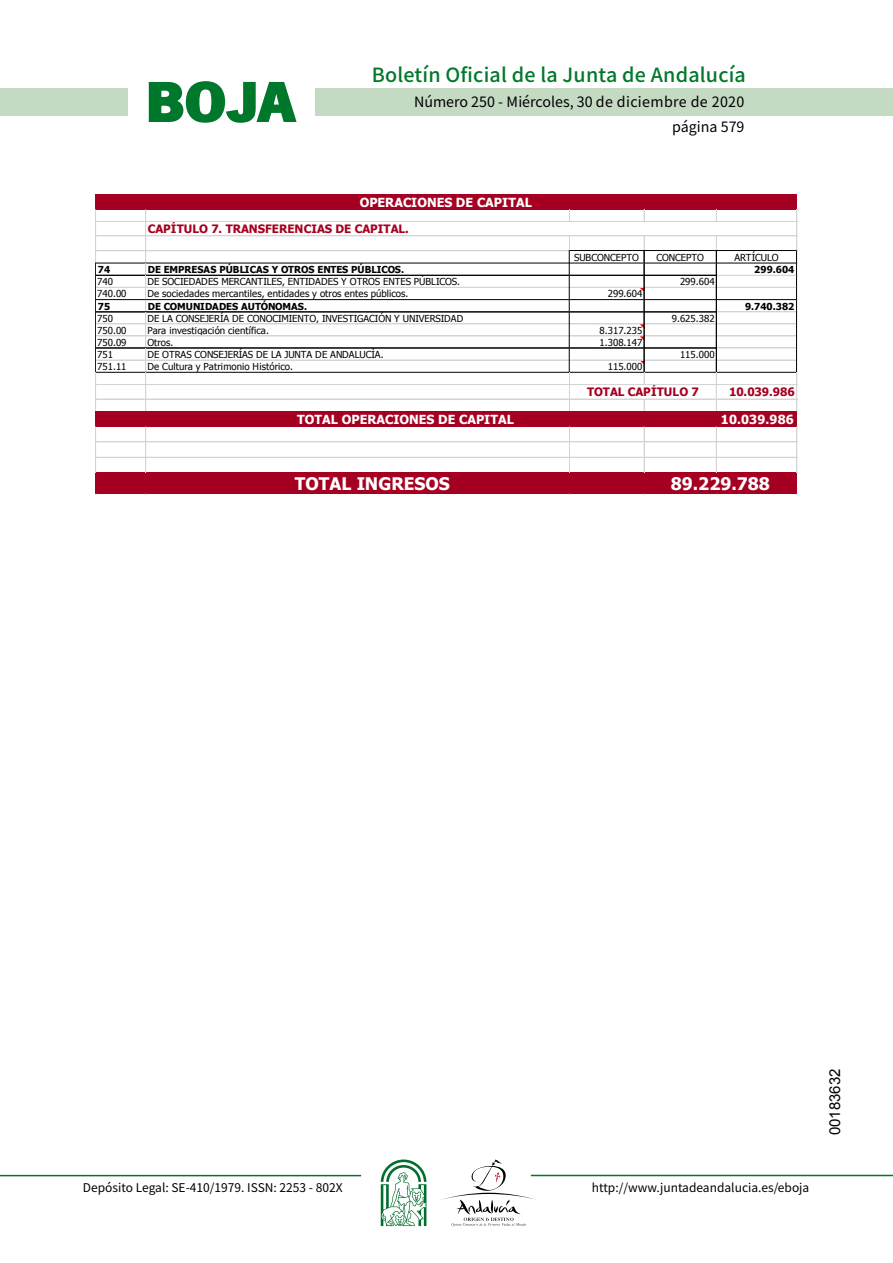
<style>
.page{position:relative;width:893px;height:1263px;background:#fff}
.page>*{position:absolute;margin:0;border:0;box-sizing:border-box;transform-origin:0 0}
.t1{font:700 57.75px "News Got T";color:#00782c;scale:1.14 1}
.t2{font:500 19.5px "Noto Sans HK";letter-spacing:.01em;color:#00782c}
.t3{font:700 17.25px "Tahoma";color:#fff}
.t4{font:15px "Arial";color:#000}
.t5{font:14.25px/24.5px "Noto Sans HK";color:#000;text-align:right}
.t6{font:700 12.45px "Tahoma";color:#fff}
.t7{font:12px "Noto Sans HK";color:#000}
.t8{font:700 11.55px "Tahoma";color:#a50021}
.t9{font:9.6px "Tahoma";color:#000}
.t10{font:700 9.6px "Tahoma";letter-spacing:.005em;color:#000}
</style>
<div class="page">
<div style="left:315px;top:88px;width:577px;height:28px;background:#c5dac3"></div>
<div style="left:0;top:88px;width:128px;height:28px;background:#c5dac3"></div>
<hr style="left:0;top:1175px;width:361px;height:1px;background:#00782c">
<hr style="left:531px;top:1175px;width:361px;height:1px;background:#00782c">
<svg style="left:148px;top:81px;width:149px;height:42px"></svg>
<svg style="left:442px;top:1159px;width:100px;height:67px"></svg>
<svg style="left:381px;top:1160px;width:45px;height:66px"></svg>
<div style="left:96px;top:194px;width:701px;height:16px;background:#a50021"></div>
<div style="left:96px;top:411px;width:701px;height:16px;background:#a50021"></div>
<div style="left:96px;top:472px;width:701px;height:22px;background:#a50021"></div>
<hr style="left:95px;top:251px;width:473px;height:1px;background:#d4d4d4">
<svg style="left:569px;top:237px;width:1px;height:13px"></svg>
<hr style="left:569px;top:250px;width:228px;height:1px;background:#000">
<hr style="left:796px;top:210px;width:1px;height:40px;background:#d4d4d4">
<hr style="left:95px;top:210px;width:1px;height:53px;background:#d4d4d4">
<hr style="left:145px;top:210px;width:1px;height:53px;background:#d4d4d4">
<svg style="left:644px;top:237px;width:1px;height:26px"></svg>
<svg style="left:716px;top:237px;width:1px;height:26px"></svg>
<hr style="left:96px;top:263px;width:701px;height:1px;background:#000">
<hr style="left:96px;top:275px;width:472px;height:1px;background:#000">
<hr style="left:569px;top:275px;width:147px;height:1px;background:#000">
<hr style="left:716px;top:275px;width:80px;height:1px;background:#d4d4d4">
<hr style="left:96px;top:287px;width:472px;height:1px;background:#d4d4d4">
<hr style="left:569px;top:287px;width:75px;height:1px;background:#d4d4d4">
<hr style="left:644px;top:287px;width:72px;height:1px;background:#d4d4d4">
<hr style="left:716px;top:287px;width:80px;height:1px;background:#d4d4d4">
<hr style="left:644px;top:264px;width:1px;height:35px;background:#000">
<hr style="left:716px;top:264px;width:1px;height:35px;background:#000">
<hr style="left:96px;top:299px;width:701px;height:1px;background:#000">
<svg style="left:145px;top:264px;width:1px;height:48px"></svg>
<hr style="left:96px;top:312px;width:472px;height:1px;background:#000">
<hr style="left:569px;top:312px;width:147px;height:1px;background:#000">
<hr style="left:716px;top:312px;width:80px;height:1px;background:#d4d4d4">
<hr style="left:96px;top:324px;width:472px;height:1px;background:#d4d4d4">
<hr style="left:569px;top:324px;width:75px;height:1px;background:#d4d4d4">
<hr style="left:644px;top:324px;width:72px;height:1px;background:#d4d4d4">
<hr style="left:716px;top:324px;width:80px;height:1px;background:#d4d4d4">
<hr style="left:96px;top:336px;width:472px;height:1px;background:#d4d4d4">
<hr style="left:569px;top:336px;width:75px;height:1px;background:#d4d4d4">
<hr style="left:644px;top:336px;width:72px;height:1px;background:#d4d4d4">
<hr style="left:716px;top:336px;width:80px;height:1px;background:#d4d4d4">
<hr style="left:145px;top:312px;width:1px;height:36px;background:#d4d4d4">
<hr style="left:96px;top:348px;width:472px;height:1px;background:#000">
<hr style="left:569px;top:348px;width:147px;height:1px;background:#000">
<hr style="left:716px;top:348px;width:80px;height:1px;background:#d4d4d4">
<hr style="left:96px;top:360px;width:472px;height:1px;background:#d4d4d4">
<hr style="left:569px;top:360px;width:75px;height:1px;background:#d4d4d4">
<hr style="left:644px;top:360px;width:72px;height:1px;background:#d4d4d4">
<hr style="left:716px;top:360px;width:80px;height:1px;background:#d4d4d4">
<hr style="left:95px;top:263px;width:1px;height:110px;background:#000">
<svg style="left:145px;top:348px;width:1px;height:24px"></svg>
<hr style="left:568px;top:250px;width:1px;height:123px;background:#000">
<hr style="left:644px;top:300px;width:1px;height:72px;background:#000">
<hr style="left:716px;top:300px;width:1px;height:72px;background:#000">
<hr style="left:96px;top:372px;width:701px;height:1px;background:#000">
<hr style="left:796px;top:251px;width:1px;height:122px;background:#000">
<hr style="left:95px;top:373px;width:1px;height:38px;background:#d4d4d4">
<hr style="left:716px;top:373px;width:1px;height:38px;background:#d4d4d4">
<hr style="left:796px;top:373px;width:1px;height:38px;background:#d4d4d4">
<hr style="left:145px;top:373px;width:1px;height:38px;background:#d4d4d4">
<hr style="left:569px;top:373px;width:1px;height:38px;background:#d4d4d4">
<hr style="left:95px;top:427px;width:1px;height:45px;background:#d4d4d4">
<hr style="left:644px;top:427px;width:1px;height:45px;background:#d4d4d4">
<hr style="left:796px;top:427px;width:1px;height:45px;background:#d4d4d4">
<hr style="left:145px;top:427px;width:1px;height:45px;background:#d4d4d4">
<hr style="left:569px;top:427px;width:1px;height:45px;background:#d4d4d4">
<hr style="left:716px;top:427px;width:1px;height:45px;background:#d4d4d4">
<hr style="left:95px;top:221px;width:702px;height:1px;background:#d4d4d4">
<hr style="left:95px;top:236px;width:702px;height:1px;background:#d4d4d4">
<hr style="left:95px;top:384px;width:702px;height:1px;background:#d4d4d4">
<hr style="left:95px;top:399px;width:702px;height:1px;background:#d4d4d4">
<hr style="left:95px;top:442px;width:702px;height:1px;background:#d4d4d4">
<hr style="left:95px;top:457px;width:702px;height:1px;background:#d4d4d4">
<h1 class="t1" style="left:145px;top:68px;width:133px">BOJA</h1>
<h2 class="t2" style="left:372px;top:64px;width:375px">Boletín Oficial de la Junta de Andalucía</h2>
<h3 class="t5" style="left:414px;top:90px;width:332px">Número 250 - Miércoles, 30 de diciembre de 2020 página 579</h3>
<p class="t6" style="left:360px;top:193px;width:174px">OPERACIONES DE CAPITAL</p>
<p class="t8" style="left:148px;top:221px;width:262px">CAPÍTULO 7. TRANSFERENCIAS DE CAPITAL.</p>
<p class="t9" style="left:574px;top:251px;width:67px">SUBCONCEPTO</p>
<p class="t9" style="left:656px;top:251px;width:49px">CONCEPTO</p>
<p class="t9" style="left:734px;top:251px;width:46px">ARTÍCULO</p>
<p class="t10" style="left:98px;top:263px;width:14px">74</p>
<p class="t10" style="left:148px;top:263px;width:258px">DE EMPRESAS PÚBLICAS Y OTROS ENTES PÚBLICOS.</p>
<p class="t10" style="left:754px;top:263px;width:42px">299.604</p>
<p class="t9" style="left:97px;top:275px;width:17px">740</p>
<p class="t9" style="left:147px;top:275px;width:314px">DE SOCIEDADES MERCANTILES, ENTIDADES Y OTROS ENTES PÚBLICOS.</p>
<p class="t9" style="left:680px;top:275px;width:36px">299.604</p>
<p class="t9" style="left:97px;top:287px;width:31px">740.00</p>
<p class="t9" style="left:147px;top:287px;width:262px">De sociedades mercantiles, entidades y otros entes públicos.</p>
<p class="t9" style="left:607px;top:287px;width:36px">299.604</p>
<p class="t10" style="left:98px;top:300px;width:14px">75</p>
<p class="t10" style="left:148px;top:300px;width:161px">DE COMUNIDADES AUTÓNOMAS.</p>
<p class="t10" style="left:745px;top:300px;width:51px">9.740.382</p>
<p class="t9" style="left:97px;top:312px;width:17px">750</p>
<p class="t9" style="left:147px;top:312px;width:317px">DE LA CONSEJERÍA DE CONOCIMIENTO, INVESTIGACIÓN Y UNIVERSIDAD</p>
<p class="t9" style="left:671px;top:312px;width:44px">9.625.382</p>
<p class="t9" style="left:97px;top:324px;width:31px">750.00</p>
<p class="t9" style="left:147px;top:324px;width:123px">Para investigación científica.</p>
<p class="t9" style="left:599px;top:324px;width:44px">8.317.235</p>
<p class="t9" style="left:97px;top:336px;width:31px">750.09</p>
<p class="t9" style="left:147px;top:336px;width:27px">Otros.</p>
<p class="t9" style="left:599px;top:336px;width:44px">1.308.147</p>
<p class="t9" style="left:97px;top:348px;width:17px">751</p>
<p class="t9" style="left:147px;top:348px;width:238px">DE OTRAS CONSEJERÍAS DE LA JUNTA DE ANDALUCÍA.</p>
<p class="t9" style="left:680px;top:348px;width:36px">115.000</p>
<p class="t9" style="left:97px;top:360px;width:31px">751.11</p>
<p class="t9" style="left:147px;top:360px;width:147px">De Cultura y Patrimonio Histórico.</p>
<p class="t9" style="left:607px;top:360px;width:36px">115.000</p>
<p class="t8" style="left:729px;top:384px;width:67px">10.039.986</p>
<p class="t6" style="left:721px;top:411px;width:74px">10.039.986</p>
<p class="t8" style="left:587px;top:384px;width:113px">TOTAL CAPÍTULO 7</p>
<p class="t6" style="left:297px;top:411px;width:218px">TOTAL OPERACIONES DE CAPITAL</p>
<h3 class="t3" style="left:295px;top:472px;width:157px">TOTAL INGRESOS</h3>
<h3 class="t3" style="left:670px;top:472px;width:101px">89.229.788</h3>
<p class="t7" style="left:83px;top:1181px;width:261px">Depósito Legal: SE-410/1979. ISSN: 2253 - 802X</p>
<p class="t7" style="left:592px;top:1181px;width:219px">http://www.juntadeandalucia.es/eboja</p>
<h3 class="t4" style="left:825px;top:1135px;width:68px;rotate:-90deg">00183632</h3>
</div>
